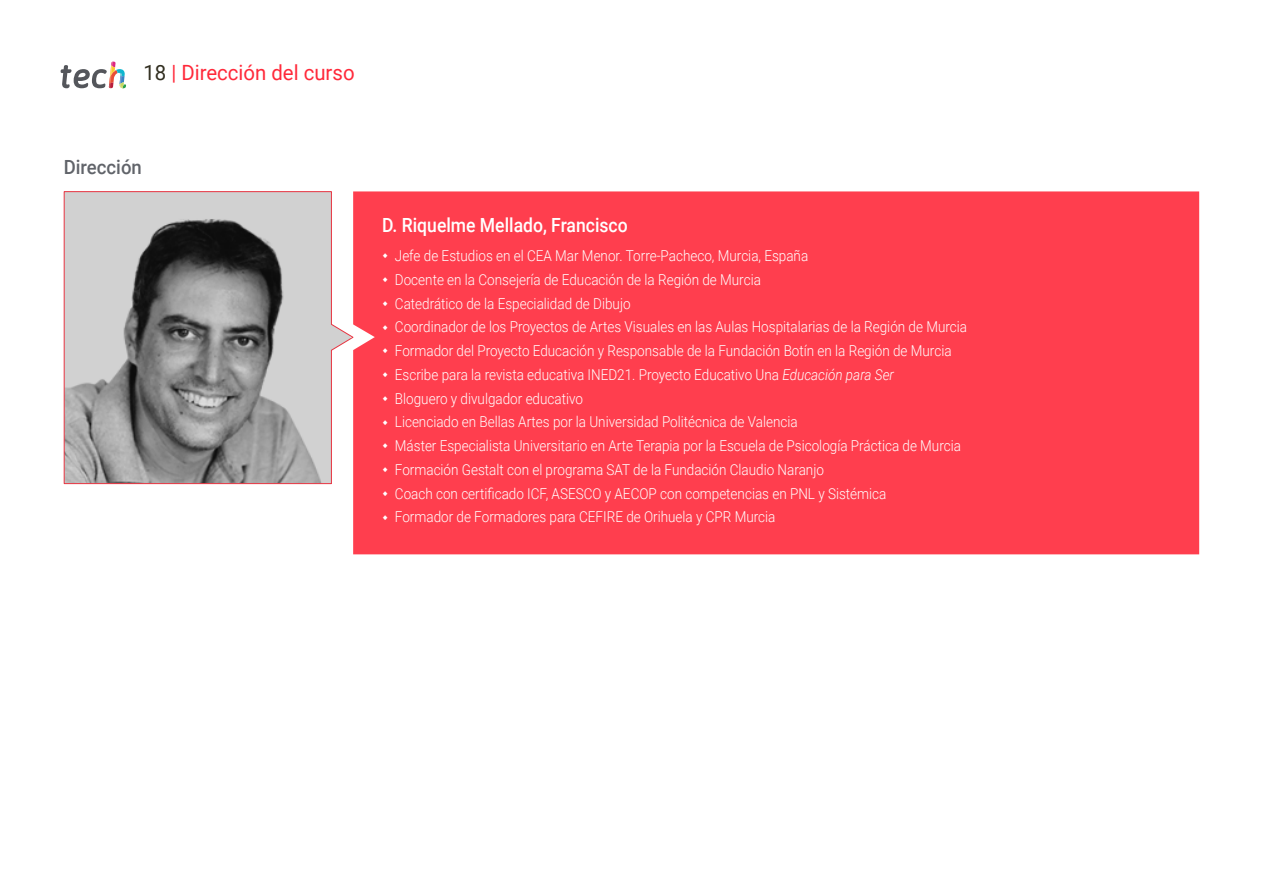
<style>
.page{position:relative;width:1263px;height:893px;background:#fff}
.page>*{position:absolute;margin:0;border:0;box-sizing:border-box;transform-origin:0 0}
.t1{font:21px "Roboto";color:#ff293a}
.t2{font:500 19.5px "Roboto";color:#fff;scale:.9 1}
.t3{font:500 19.5px "Roboto";color:#61646a;scale:.95 1}
.t4{font:300 15px/23.7px "Roboto";color:#fff;scale:.9 1}
.s1{color:#312e20}
.s2{font-style:italic}
</style>
<div class="page">
<svg style="left:61px;top:62px;width:65px;height:27px"></svg>
<div style="left:353px;top:191px;width:846px;height:363px;background:#ff3e4e"></div>
<svg style="left:64px;top:191px;width:290px;height:293px;background:#a5a2a2"></svg>
<svg style="left:383px;top:253px;width:4px;height:5px"></svg>
<svg style="left:383px;top:277px;width:4px;height:5px"></svg>
<svg style="left:383px;top:301px;width:4px;height:5px"></svg>
<svg style="left:383px;top:325px;width:4px;height:5px"></svg>
<svg style="left:383px;top:348px;width:4px;height:5px"></svg>
<svg style="left:383px;top:372px;width:4px;height:5px"></svg>
<svg style="left:383px;top:396px;width:4px;height:5px"></svg>
<svg style="left:383px;top:420px;width:4px;height:5px"></svg>
<svg style="left:383px;top:443px;width:4px;height:5px"></svg>
<svg style="left:383px;top:467px;width:4px;height:5px"></svg>
<svg style="left:383px;top:491px;width:4px;height:5px"></svg>
<svg style="left:383px;top:515px;width:4px;height:5px"></svg>
<h1 class="t1" style="left:144px;top:57px;width:213px"><span class="s1">18</span> | Dirección del curso</h1>
<h2 class="t3" style="left:64px;top:154px;width:84px">Dirección</h2>
<h2 class="t2" style="left:382px;top:212px;width:274px">D. Riquelme Mellado, Francisco</h2>
<p class="t4" style="left:395px;top:243px;width:637px">Jefe de Estudios en el CEA Mar Menor. Torre-Pacheco, Murcia, España<br>Docente en la Consejería de Educación de la Región de Murcia<br>Catedrático de la Especialidad de Dibujo<br>Coordinador de los Proyectos de Artes Visuales en las Aulas Hospitalarias de la Región de Murcia Formador del Proyecto Educación y Responsable de la Fundación Botín en la Región de Murcia Escribe para la revista educativa INED21. Proyecto Educativo Una <span class="s2">Educación para Ser<br></span>Bloguero y divulgador educativo<br>Licenciado en Bellas Artes por la Universidad Politécnica de Valencia<br>Máster Especialista Universitario en Arte Terapia por la Escuela de Psicología Práctica de Murcia Formación Gestalt con el programa SAT de la Fundación Claudio Naranjo<br>Coach con certificado ICF, ASESCO y AECOP con competencias en PNL y Sistémica<br>Formador de Formadores para CEFIRE de Orihuela y CPR Murcia</p>
</div>
